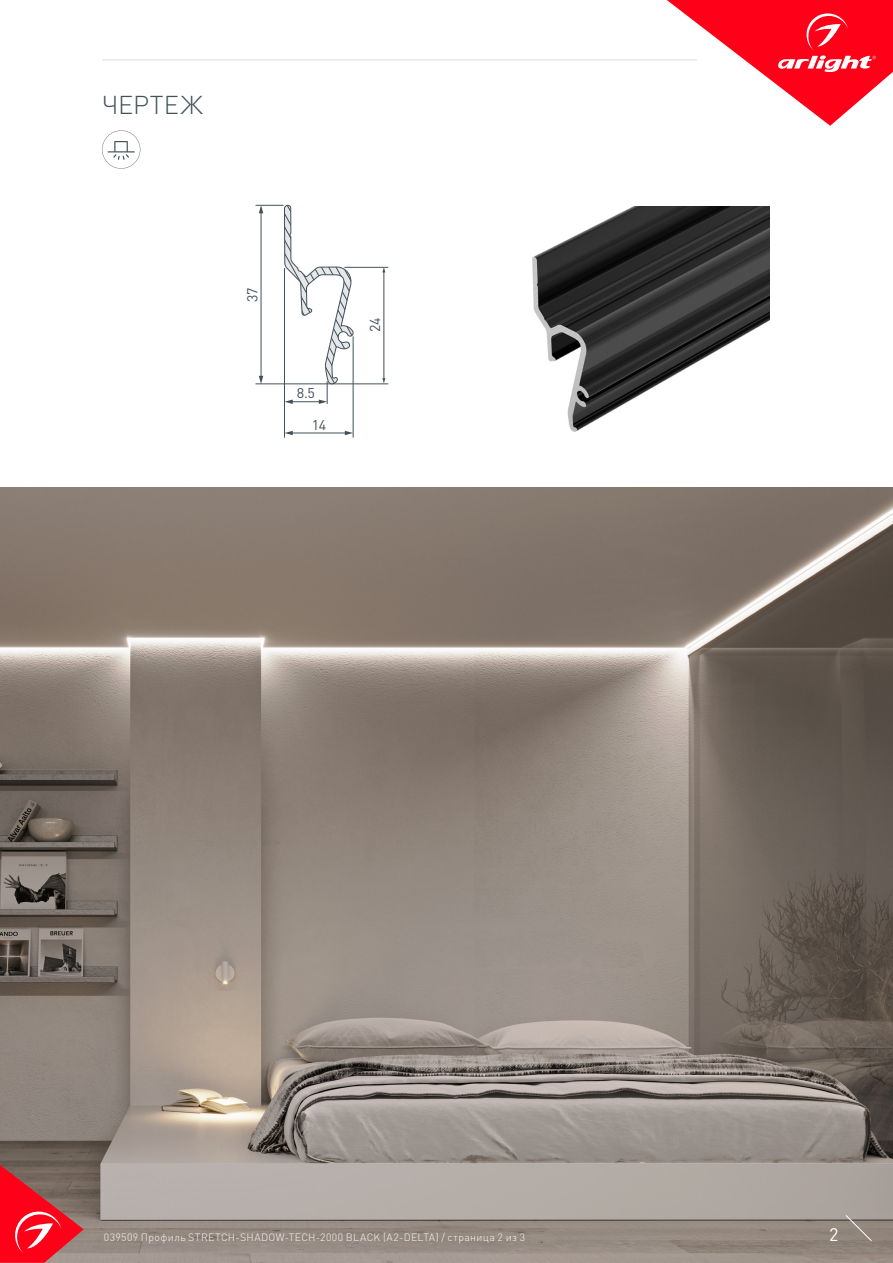
<style>
.page{position:relative;width:893px;height:1263px;background:#fff}
.page>*{position:absolute;margin:0;border:0;box-sizing:border-box;transform-origin:0 0}
.t1{font:300 25.5px "DIN Pro";letter-spacing:.01em;color:#425159}
.t2{font:18px "DIN Pro";color:#fff}
.t3{font:14.25px "DIN Pro";color:#425159}
.t4{font:14.1px "DIN Pro";color:#425159}
.t5{font:300 10.5px "DIN Pro";letter-spacing:.035em;color:#f7f7f8}
</style>
<div class="page">
<img style="left:0;top:487px;width:893px;height:776px">
<svg style="left:0;top:1165px;width:84px;height:98px;background:#ca3a44"></svg>
<svg style="left:845px;top:1215px;width:27px;height:26px"></svg>
<svg style="left:667px;top:0;width:226px;height:126px"></svg>
<hr style="left:102px;top:60px;width:595px;height:1px;background:#dcdddf">
<img style="left:532px;top:207px;width:238px;height:225px">
<hr style="left:256px;top:384px;width:132px;height:1px;background:#425159">
<svg style="left:256px;top:204px;width:99px;height:234px"></svg>
<hr style="left:384px;top:271px;width:1px;height:108px;background:#425159">
<svg style="left:382px;top:378px;width:3px;height:6px"></svg>
<hr style="left:344px;top:267px;width:44px;height:1px;background:#425159">
<svg style="left:102px;top:130px;width:38px;height:39px"></svg>
<p class="t1" style="left:102px;top:87px;width:102px">ЧЕРТЕЖ</p>
<p class="t3" style="left:243px;top:302px;width:16px;rotate:-90deg">37</p>
<p class="t4" style="left:297px;top:384px;width:20px">8.5</p>
<p class="t4" style="left:312px;top:415px;width:16px">14</p>
<p class="t3" style="left:365px;top:332px;width:16px;rotate:-90deg">24</p>
<p class="t5" style="left:104px;top:1230px;width:423px">039509 Профиль STRETCH-SHADOW-TECH-2000 BLACK (A2-DELTA) / страница 2 из 3</p>
<p class="t2" style="left:829px;top:1222px;width:11px">2</p>
</div>
